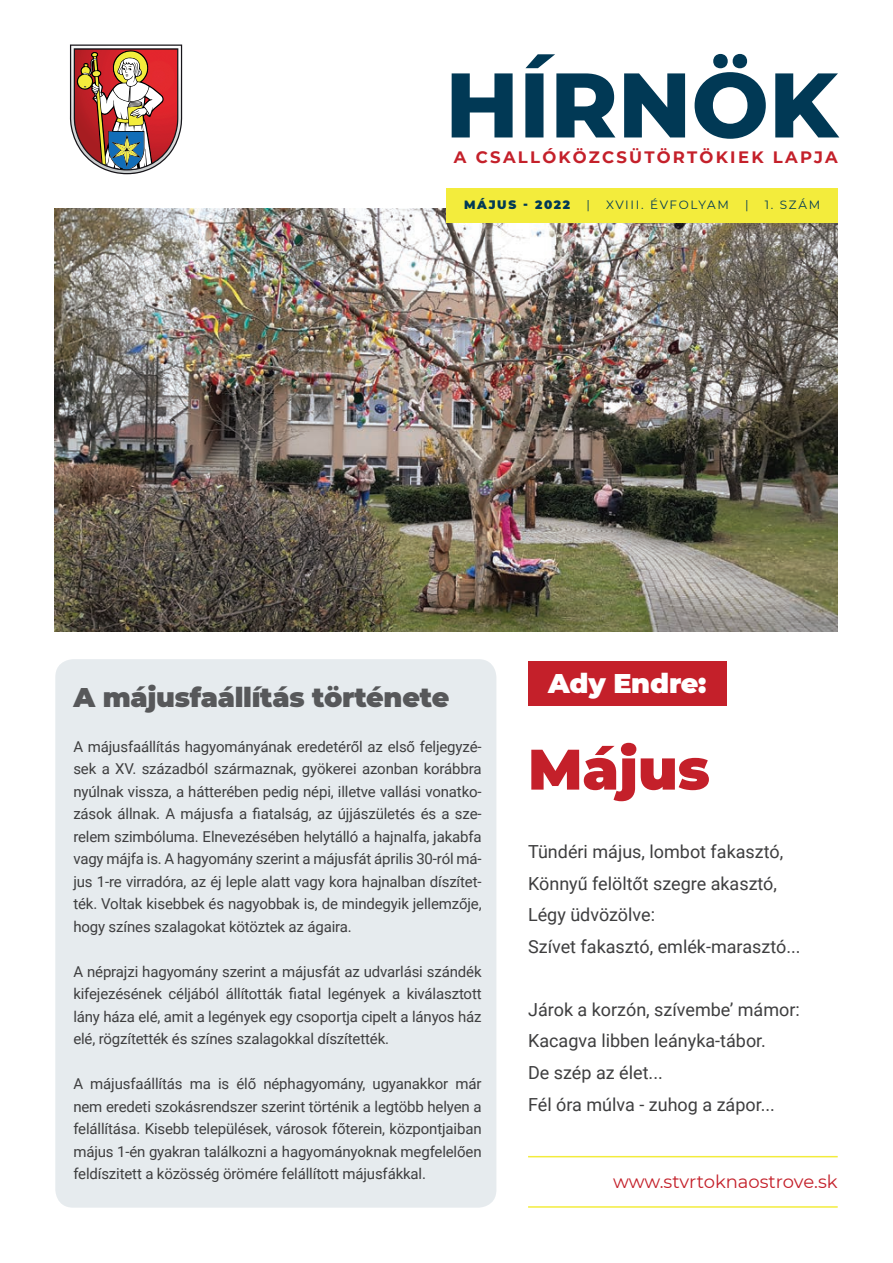
<style>
.page{position:relative;width:893px;height:1263px;background:#fff}
.page>*{position:absolute;margin:0;border:0;box-sizing:border-box;transform-origin:0 0}
.t1{font:800 91.5px "Montserrat";color:#013955}
.body{font:900 57px "Montserrat";color:#c4202a}
.body-2{font:900 27px "Montserrat";letter-spacing:-.01em;color:#57585a}
.body-3{font:900 27px "Montserrat";letter-spacing:-.01em;color:#fff}
.body-4{font:18px "Roboto";color:#3e3e3f}
.body-5{font:18px "Montserrat";color:#c4202a}
.t2{font:700 16.5px "Montserrat";letter-spacing:.135em;color:#c4202a}
.body-6{font:15px/22.5px "Roboto";letter-spacing:-.01em;color:#3e3e3f;text-align:justify}
.t3{font:12px "Montserrat";letter-spacing:.135em;color:#013955}
.t4{font:900 12px "Montserrat";letter-spacing:.14em;color:#013955}
</style>
<div class="page">
<img style="left:55px;top:209px;width:783px;height:422px">
<div style="left:446px;top:188px;width:392px;height:34px;background:#f3ec3c"></div>
<svg style="left:69px;top:45px;width:113px;height:130px"></svg>
<div style="left:528px;top:661px;width:199px;height:45px;background:#c4202a"></div>
<hr style="left:528px;top:1156px;width:310px;height:1px;background:#f3ec3c">
<hr style="left:528px;top:1206px;width:310px;height:2px;background:#f3ec3c">
<div style="left:55px;top:659px;width:441px;height:549px;background:#e6ebee;border-radius:18px"></div>
<p class="t1" style="left:445px;top:38px;width:394px">HÍRNÖK</p>
<p class="t2" style="left:454px;top:145px;width:385px">A CSALLÓKÖZCSÜTÖRTÖKIEK LAPJA</p>
<p class="t4" style="left:464px;top:196px;width:108px">MÁJUS - 2022</p>
<p class="t3" style="left:586px;top:197px;width:5px">|</p>
<p class="t3" style="left:606px;top:197px;width:124px">XVIII. ÉVFOLYAM</p>
<p class="t3" style="left:745px;top:197px;width:5px">|</p>
<p class="t3" style="left:765px;top:197px;width:57px">1. SZÁM</p>
<p class="body-2" style="left:73px;top:677px;width:377px">A májusfaállítás története</p>
<p class="body-6" style="left:73px;top:734px;width:410px">A májusfaállítás hagyományának eredetéről az első feljegyzé&shy;sek a XV. századból származnak, gyökerei azonban korábbra nyúlnak vissza, a hátterében pedig népi, illetve vallási vonatko&shy;zások állnak. A májusfa a fiatalság, az újjászületés és a sze&shy;relem szimbóluma. Elnevezésében helytálló a hajnalfa, jakabfa vagy májfa is. A hagyomány szerint a májusfát április 30-ról má&shy;jus 1-re virradóra, az éj leple alatt vagy kora hajnalban díszítet&shy;ték. Voltak kisebbek és nagyobbak is, de mindegyik jellemzője, hogy színes szalagokat kötöztek az ágaira.</p>
<p class="body-6" style="left:73px;top:959px;width:410px">A néprajzi hagyomány szerint a májusfát az udvarlási szándék kifejezésének céljából állították fiatal legények a kiválasztott lány háza elé, amit a legények egy csoportja cipelt a lányos ház elé, rögzítették és színes szalagokkal díszítették.</p>
<p class="body-6" style="left:73px;top:1072px;width:410px">A májusfaállítás ma is élő néphagyomány, ugyanakkor már nem eredeti szokásrendszer szerint történik a legtöbb helyen a felállítása. Kisebb települések, városok főterein, központjaiban május 1-én gyakran találkozni a hagyományoknak megfelelően feldíszitett a közösség örömére felállított májusfákkal.</p>
<p class="body-3" style="left:548px;top:663px;width:160px">Ady Endre:</p>
<p class="body" style="left:528px;top:726px;width:183px">Május</p>
<p class="body-4" style="left:528px;top:839px;width:257px">Tündéri május, lombot fakasztó,</p>
<p class="body-4" style="left:528px;top:871px;width:250px">Könnyű felöltőt szegre akasztó,</p>
<p class="body-4" style="left:528px;top:902px;width:128px">Légy üdvözölve:</p>
<p class="body-4" style="left:528px;top:934px;width:274px">Szívet fakasztó, emlék-marasztó...</p>
<p class="body-4" style="left:528px;top:997px;width:273px">Járok a korzón, szívembe’ mámor:</p>
<p class="body-4" style="left:528px;top:1028px;width:239px">Kacagva libben leányka-tábor.</p>
<p class="body-4" style="left:528px;top:1060px;width:136px">De szép az élet...</p>
<p class="body-4" style="left:528px;top:1091px;width:248px">Fél óra múlva - zuhog a zápor...</p>
<p class="body-5" style="left:613px;top:1169px;width:226px">www.stvrtoknaostrove.sk</p>
</div>
